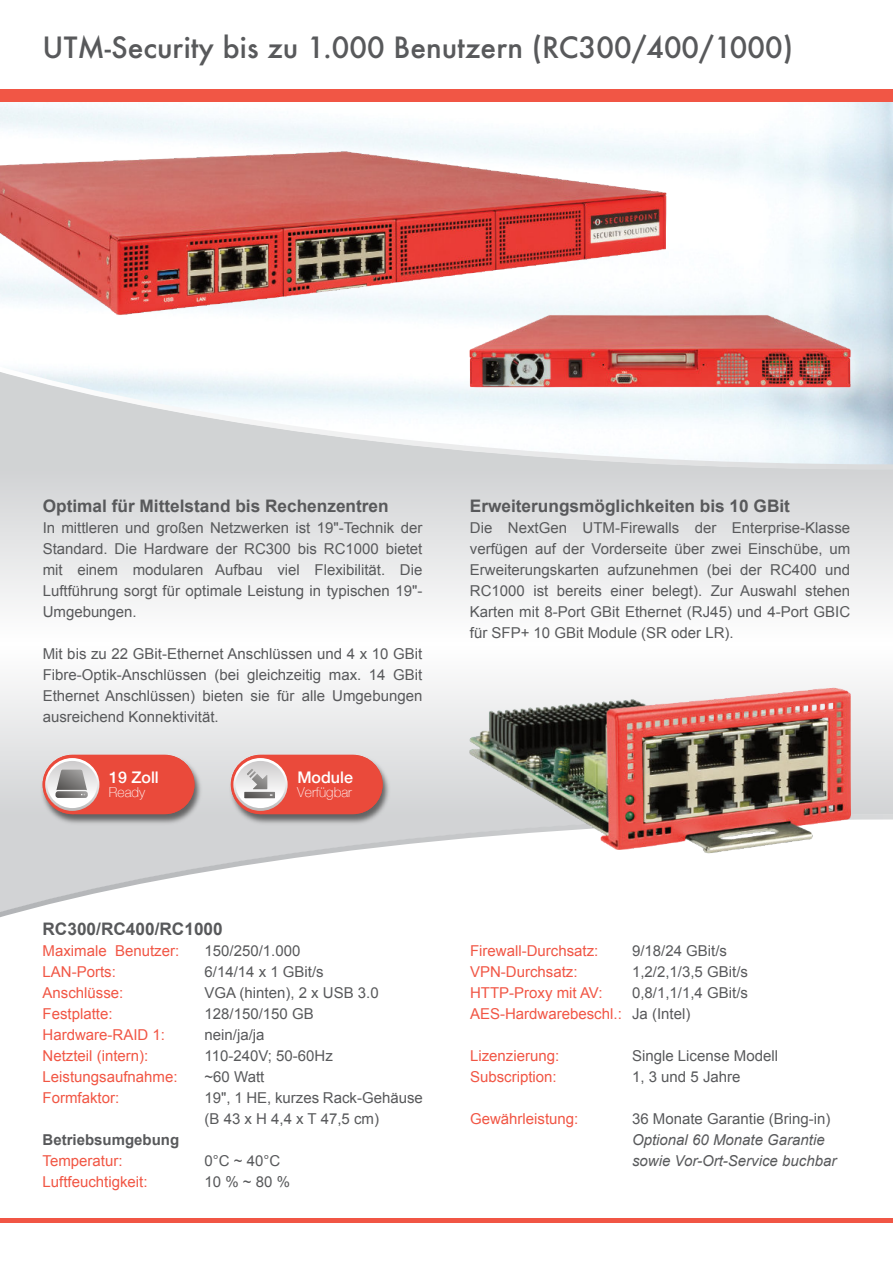
<style>
.page{position:relative;width:893px;height:1263px;background:#fff}
.page>*{position:absolute;margin:0;border:0;box-sizing:border-box;transform-origin:0 0}
.t1{font:500 28.5px "Futura";color:#58595b}
.t2{font:700 17.25px "Arial";color:#58595b}
.t3{font:500 16.05px "Helvetica Neue";color:#fff}
.t4{font:15px/21px "Arial";color:#58595b;text-align:justify}
.t5{font:15px "Arial";color:#f15645}
.t6{font:15px "Arial";color:#f15644}
.t7{font:italic 15px/21px "Arial";color:#58595b}
.t8{font:700 15px "Arial";color:#58595b}
.t9{font:100 13.8px "Helvetica Neue";color:#fff}
.s1{color:#f15645}
</style>
<div class="page">
<img style="left:467px;top:313px;width:385px;height:50px">
<img style="left:0;top:148px;width:671px;height:171px">
<svg style="left:0;top:470px;width:893px;height:344px"></svg>
<svg style="left:0;top:814px;width:893px;height:104px"></svg>
<svg style="left:0;top:363px;width:893px;height:107px"></svg>
<div style="left:0;top:1218px;width:893px;height:5px;background:#f15645"></div>
<div style="left:0;top:89px;width:893px;height:13px;background:#f15645"></div>
<img style="left:466px;top:686px;width:387px;height:169px">
<img style="left:229px;top:755px;width:162px;height:70px">
<svg style="left:231px;top:755px;width:152px;height:59px;background:#e1766c"></svg>
<img style="left:41px;top:755px;width:161px;height:70px">
<svg style="left:43px;top:755px;width:151px;height:59px;background:#dd7167"></svg>
<h1 class="t1" style="left:43px;top:34px;width:752px">UTM-Security bis zu 1.000 Benutzern (RC300/400/1000)</h1>
<p class="t2" style="left:43px;top:500px;width:348px">Optimal für Mittelstand bis Rechenzentren</p>
<p class="t4" style="left:43px;top:519px;width:381px">In mittleren und großen Netzwerken ist 19"-Technik der Standard. Die Hardware der RC300 bis RC1000 bietet mit einem modularen Aufbau viel Flexibilität. Die Luftführung sorgt für optimale Leistung in typischen 19"- Umgebungen.</p>
<p class="t4" style="left:43px;top:645px;width:381px">Mit bis zu 22 GBit-Ethernet Anschlüssen und 4 x 10 GBit Fibre-Optik-Anschlüssen (bei gleichzeitig max. 14 GBit Ethernet Anschlüssen) bieten sie für alle Umgebungen ausreichend Konnektivität.</p>
<p class="t3" style="left:109px;top:767px;width:51px">19 Zoll</p>
<p class="t9" style="left:109px;top:783px;width:38px">Ready</p>
<p class="t3" style="left:297px;top:767px;width:57px">Module</p>
<p class="t9" style="left:297px;top:783px;width:56px">Verfügbar</p>
<p class="t2" style="left:470px;top:500px;width:322px">Erweiterungsmöglichkeiten bis 10 GBit</p>
<p class="t4" style="left:470px;top:519px;width:382px">Die NextGen UTM-Firewalls der Enterprise-Klasse verfügen auf der Vorderseite über zwei Einschübe, um Erweiterungskarten aufzunehmen (bei der RC400 und RC1000 ist bereits einer belegt). Zur Auswahl stehen Karten mit 8-Port GBit Ethernet (RJ45) und 4-Port GBIC für SFP+ 10 GBit Module (SR oder LR).</p>
<p class="t2" style="left:43px;top:923px;width:182px">RC300/RC400/RC1000</p>
<p class="t5" style="left:43px;top:945px;width:138px">Maximale Benutzer:</p>
<p class="t4" style="left:205px;top:942px;width:97px">150/250/1.000</p>
<p class="t5" style="left:43px;top:966px;width:75px">LAN-Ports:</p>
<p class="t4" style="left:205px;top:963px;width:121px">6/14/14 x 1 GBit/s</p>
<p class="t6" style="left:43px;top:987px;width:82px">Anschlüsse:</p>
<p class="t4" style="left:205px;top:984px;width:176px">VGA (hinten), 2 x USB 3.0</p>
<p class="t6" style="left:43px;top:1008px;width:72px">Festplatte:</p>
<p class="t4" style="left:205px;top:1005px;width:111px">128/150/150 GB</p>
<p class="t5" style="left:43px;top:1029px;width:124px">Hardware-RAID 1:</p>
<p class="t4" style="left:205px;top:1026px;width:62px">nein/ja/ja</p>
<p class="t6" style="left:43px;top:1050px;width:107px">Netzteil (intern):</p>
<p class="t4" style="left:205px;top:1047px;width:130px">110-240V; 50-60Hz</p>
<p class="t6" style="left:43px;top:1071px;width:137px">Leistungsaufnahme:</p>
<p class="t4" style="left:205px;top:1068px;width:61px">~60 Watt</p>
<p class="t6" style="left:43px;top:1092px;width:78px">Formfaktor:</p>
<p class="t4" style="left:205px;top:1089px;width:220px">19", 1 HE, kurzes Rack-Gehäuse (B 43 x H 4,4 x T 47,5 cm)</p>
<p class="t8" style="left:43px;top:1134px;width:138px">Betriebsumgebung</p>
<p class="t6" style="left:43px;top:1155px;width:82px">Temperatur:</p>
<p class="t4" style="left:205px;top:1152px;width:77px">0°C ~ 40°C</p>
<p class="t6" style="left:43px;top:1176px;width:107px">Luftfeuchtigkeit:</p>
<p class="t4" style="left:205px;top:1173px;width:87px">10%~80%</p>
<p class="t5" style="left:470px;top:945px;width:130px">Firewall-Durchsatz:</p>
<p class="t4" style="left:632px;top:941px;width:97px">9/18/24 GBit/s</p>
<p class="t5" style="left:470px;top:966px;width:109px">VPN-Durchsatz:</p>
<p class="t4" style="left:632px;top:962px;width:117px">1,2/2,1/3,5 GBit/s</p>
<p class="t5" style="left:470px;top:987px;width:134px">HTTP-Proxy mit AV:</p>
<p class="t4" style="left:470px;top:983px;width:279px;text-indent:162px">0,8/1,1/1,4 GBit/s<br><span class="s1">AES-Hardwarebeschl.:</span> Ja (Intel)</p>
<p class="t5" style="left:470px;top:1050px;width:91px">Lizenzierung:</p>
<p class="t4" style="left:632px;top:1046px;width:147px">Single License Modell</p>
<p class="t5" style="left:470px;top:1071px;width:88px">Subscription:</p>
<p class="t4" style="left:632px;top:1067px;width:110px">1, 3 und 5 Jahre</p>
<p class="t5" style="left:470px;top:1113px;width:110px">Gewährleistung:</p>
<p class="t4" style="left:632px;top:1109px;width:200px">36 Monate Garantie (Bring-in)</p>
<p class="t7" style="left:632px;top:1130px;width:206px">Optional 60 Monate Garantie sowie Vor-Ort-Service buchbar</p>
</div>
